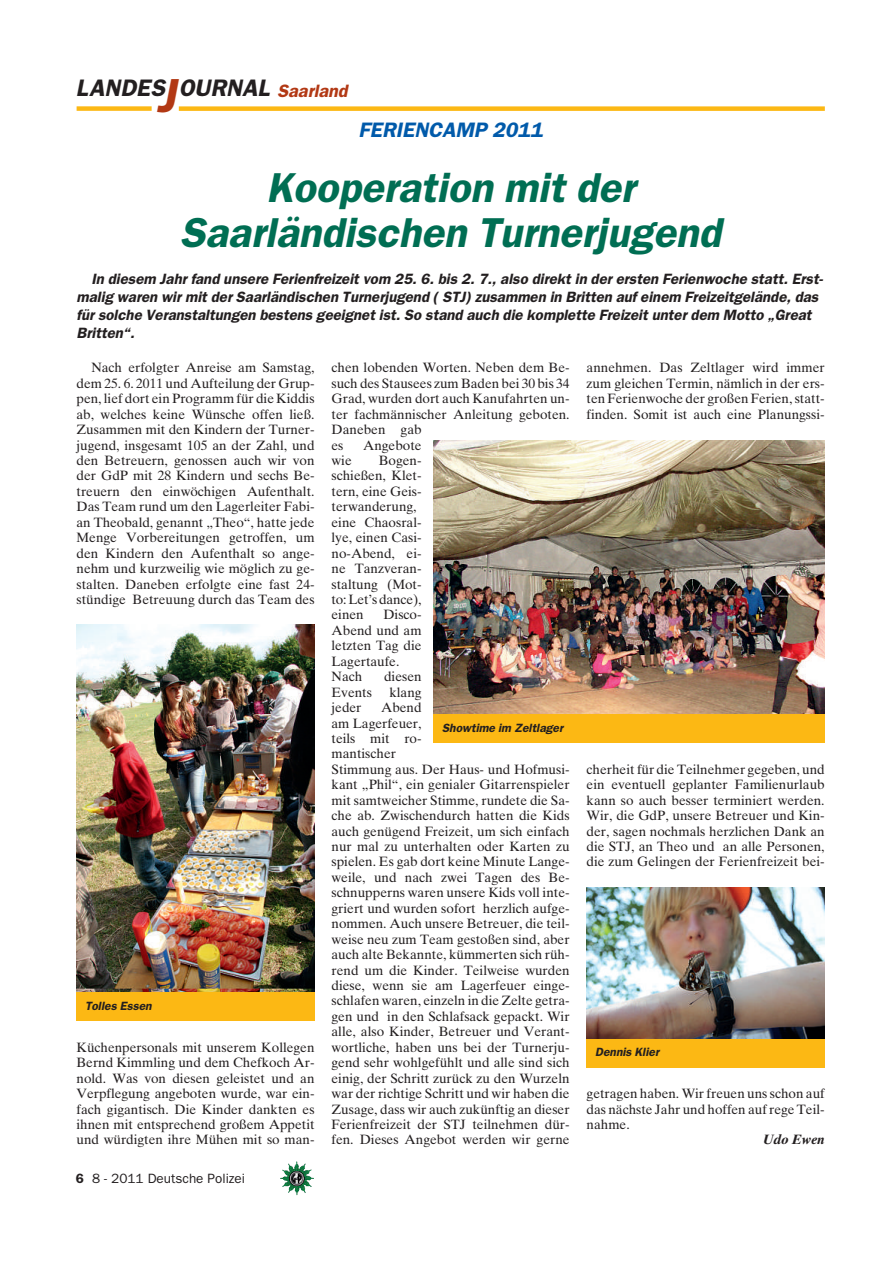
<style>
.page{position:relative;width:893px;height:1263px;background:#fff}
.page>*{position:absolute;margin:0;border:0;box-sizing:border-box;transform-origin:0 0}
.t1{font:42px/45px "Franklin Gothic Demi Oblique OV FDUGMB";color:#006e53;text-align:center}
.t2{font:24px "Franklin Gothic Demi Oblique OV FDUGMB";color:#231f20}
.t3{font:21px "Franklin Gothic Demi Oblique OV FDUGMB";color:#015aaa}
.t4{font:15px/18px "Franklin Gothic Demi Oblique OV FDUGMB";color:#231f20}
.t5{font:13.5px/15.5px "Times Ten Roman OV BDUGMB";color:#231f20;text-align:justify}
.t6{font:13.5px "Franklin Gothic Book OV XCUGMB";color:#231f20}
.t7{font:13.5px "Times Ten Bold Italic OV DDUGMB";color:#231f20}
.t8{font:12px "Franklin Gothic Demi Oblique OV FDUGMB";color:#231f20}
.s1{font-size:48px;color:#b23814}
.s2{font-size:18px;color:#b23814}
.s3{font-family:"Franklin Gothic Demi OV YCUGMB"}
</style>
<div class="page">
<img style="left:282px;top:1163px;width:32px;height:32px">
<div style="left:77px;top:106px;width:75px;height:5px;background:#fcb814"></div>
<div style="left:179px;top:106px;width:646px;height:5px;background:#fcb814"></div>
<img style="left:77px;top:625px;width:238px;height:367px">
<div style="left:77px;top:992px;width:238px;height:29px;background:#fcb814"></div>
<img style="left:587px;top:888px;width:238px;height:151px">
<div style="left:587px;top:1039px;width:238px;height:29px;background:#fcb814"></div>
<img style="left:434px;top:440px;width:391px;height:274px">
<div style="left:434px;top:714px;width:391px;height:29px;background:#fcb814"></div>
<h2 class="t2" style="left:76px;top:79px;width:273px">LANDES<span class="s1">J</span>OURNAL <span class="s2">Saarland</span></h2>
<h3 class="t3" style="left:358px;top:121px;width:186px">FERIENCAMP 2011</h3>
<h1 class="t1" style="left:180px;top:168px;width:542px">Kooperation mit der<br>Saarländischen Turnerjugend</h1>
<p class="t4" style="left:77px;top:271px;width:748px;text-indent:15px">In diesem Jahr fand unsere Ferienfreizeit vom 25. 6. bis 2. 7., also direkt in der ersten Ferienwoche statt. Erst&shy;malig waren wir mit der Saarländischen Turnerjugend ( STJ) zusammen in Britten auf einem Freizeitgelände, das für solche Veranstaltungen bestens geeignet ist. So stand auch die komplette Freizeit unter dem Motto „Great Britten“.</p>
<p class="t5" style="left:77px;top:361px;width:240px;text-indent:15px">Nach erfolgter Anreise am Samstag, dem 25. 6. 2011 und Aufteilung der Grup&shy;pen, lief dort ein Programm für die Kiddis ab, welches keine Wünsche offen ließ.<br>Zusammen mit den Kindern der Turner&shy;jugend, insgesamt 105 an der Zahl, und den Betreuern, genossen auch wir von der GdP mit 28 Kindern und sechs Be&shy;treuern den einwöchigen Aufenthalt.<br>Das Team rund um den Lagerleiter Fabi&shy;an Theobald, genannt „Theo“, hatte jede Menge Vorbereitungen getroffen, um den Kindern den Aufenthalt so ange&shy;nehm und kurzweilig wie möglich zu ge&shy;stalten. Daneben erfolgte eine fast 24- stündige Betreuung durch das Team des</p>
<p class="t8" style="left:85px;top:1001px;width:68px">Tolles Essen</p>
<p class="t5" style="left:77px;top:1041px;width:240px">Küchenpersonals mit unserem Kollegen Bernd Kimmling und dem Chefkoch Ar&shy;nold. Was von diesen geleistet und an Verpflegung angeboten wurde, war ein&shy;fach gigantisch. Die Kinder dankten es ihnen mit entsprechend großem Appetit und würdigten ihre Mühen mit so man-</p>
<p class="t6" style="left:76px;top:1173px;width:171px"><span class="s3">6</span> 8 - 2011 Deutsche Polizei</p>
<p class="t5" style="left:332px;top:361px;width:240px;text-align:left">chen lobenden Worten. Neben dem Be&shy;such des Stausees zum Baden bei 30 bis 34<br>Grad, wurden dort auch Kanufahrten un&shy;ter fachmännischer Anleitung geboten.<br>Daneben gab<br>es</p>
<p class="t5" style="left:363px;top:439px;width:60px">Angebote</p>
<p class="t5" style="left:332px;top:454px;width:22px">wie</p>
<p class="t5" style="left:332px;top:454px;width:92px;text-align:left;text-indent:47px">Bogen&shy;schießen, Klet&shy;tern, eine Geis&shy;terwanderung, eine Chaosral&shy;lye, einen Casi&shy;no-Abend, ei&shy;ne Tanzveran&shy;staltung (Mot&shy;to: Let’s dance), einen</p>
<p class="t5" style="left:332px;top:608px;width:92px;text-align:left;text-indent:52px">Disco-<br>Abend und am letzten Tag die<br>Lagertaufe.<br>Nach</p>
<p class="t5" style="left:384px;top:670px;width:39px">diesen</p>
<p class="t5" style="left:332px;top:686px;width:42px">Events</p>
<p class="t5" style="left:389px;top:686px;width:34px">klang</p>
<p class="t5" style="left:332px;top:701px;width:31px">jeder</p>
<p class="t5" style="left:332px;top:701px;width:240px;text-align:left;text-indent:49px">Abend<br>am Lagerfeuer,<br>teils mit ro-<br>mantischer<br>Stimmung aus. Der Haus- und Hofmusi&shy;kant „Phil“, ein genialer Gitarrenspieler mit samtweicher Stimme, rundete die Sa&shy;che ab. Zwischendurch hatten die Kids auch genügend Freizeit, um sich einfach nur mal zu unterhalten oder Karten zu spielen. Es gab dort keine Minute Lange&shy;weile, und nach zwei Tagen des Be&shy;schnupperns waren unsere Kids voll inte&shy;griert und wurden sofort herzlich aufge&shy;nommen. Auch unsere Betreuer, die teil&shy;weise neu zum Team gestoßen sind, aber auch alte Bekannte, kümmerten sich rüh&shy;rend um die Kinder. Teilweise wurden diese, wenn sie am Lagerfeuer einge&shy;schlafen waren, einzeln in die Zelte getra&shy;gen und in den Schlafsack gepackt. Wir alle, also Kinder, Betreuer und Verant&shy;wortliche, haben uns bei der Turnerju&shy;gend sehr wohlgefühlt und alle sind sich einig, der Schritt zurück zu den Wurzeln war der richtige Schritt und wir haben die Zusage, dass wir auch zukünftig an dieser Ferienfreizeit der STJ teilnehmen dür&shy;fen. Dieses Angebot werden wir gerne</p>
<p class="t8" style="left:442px;top:723px;width:122px">Showtime im Zeltlager</p>
<p class="t5" style="left:587px;top:361px;width:240px">annehmen. Das Zeltlager wird immer zum gleichen Termin, nämlich in der ers&shy;ten Ferienwoche der großen Ferien, statt&shy;finden. Somit ist auch eine Planungssi-</p>
<p class="t5" style="left:587px;top:763px;width:240px">cherheit für die Teilnehmer gegeben, und ein eventuell geplanter Familienurlaub kann so auch besser terminiert werden.<br>Wir, die GdP, unsere Betreuer und Kin&shy;der, sagen nochmals herzlichen Dank an die STJ, an Theo und an alle Personen, die zum Gelingen der Ferienfreizeit bei-</p>
<p class="t8" style="left:595px;top:1048px;width:65px">Dennis Klier</p>
<p class="t5" style="left:587px;top:1087px;width:240px">getragen haben. Wir freuen uns schon auf das nächste Jahr und hoffen auf rege Teil&shy;nahme.</p>
<p class="t7" style="left:763px;top:1135px;width:63px">Udo Ewen</p>
</div>
